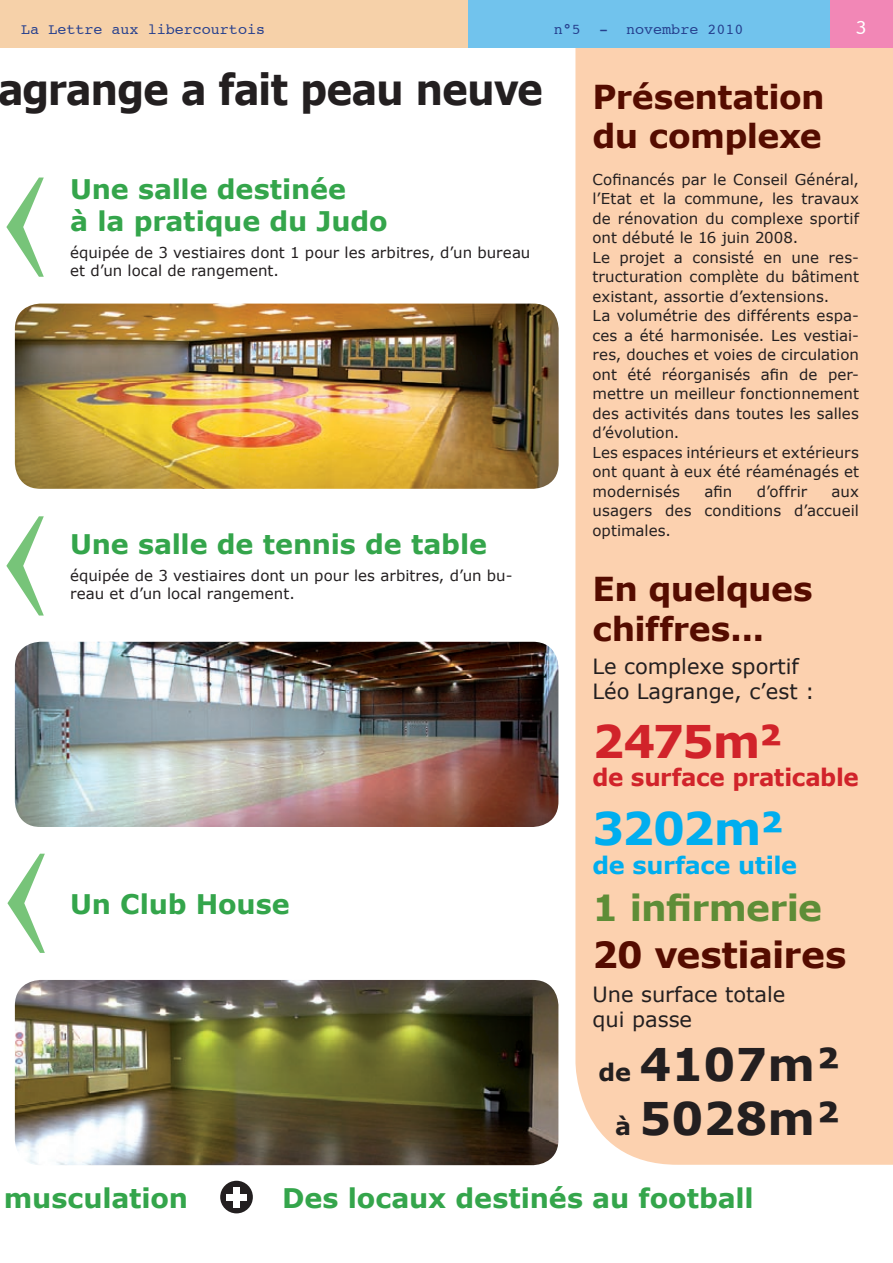
<style>
.page{position:relative;width:893px;height:1263px;background:#fff}
.page>*{position:absolute;margin:0;border:0;box-sizing:border-box;transform-origin:0 0}
.t1{font:700 45px "Verdana";color:#231f20}
.t2{font:700 45px "Verdana";letter-spacing:-.055em;color:#d1232a}
.t3{font:700 45px "Verdana";letter-spacing:-.05em;color:#00aeef}
.t4{font:700 42.9px "Verdana";letter-spacing:-.03em;color:#231f20;scale:.91 1}
.t5{font:700 36px "Verdana";letter-spacing:-.015em;color:#550c00}
.t6{font:700 36px "Verdana";letter-spacing:-.02em;color:#5e8d37}
.t7{font:700 33px/39px "Verdana";letter-spacing:-.015em;color:#550c00}
.t8{font:700 27px/32.4px "Verdana";letter-spacing:-.005em;color:#34a54b}
.t9{font:700 24px "Verdana";letter-spacing:-.015em;color:#d1232a;scale:.96 1}
.t10{font:700 24px "Verdana";letter-spacing:-.015em;color:#00aeef}
.t11{font:21px/25.2px "Verdana";color:#231f20}
.t12{font:21px "Courier 10 Pitch BT";color:#fff}
.t13{font:15px/19.5px "Verdana";letter-spacing:.005em;color:#231f20;text-align:justify}
.t14{font:15px "Courier 10 Pitch BT";color:#253f8e}
.s1{font-size:24px}
</style>
<div class="page">
<div style="left:575px;top:48px;width:318px;height:1117px;background:#fcd1af"></div>
<div style="left:0;top:0;width:471px;height:48px;background:#f6d1a9"></div>
<div style="left:468px;top:0;width:364px;height:48px;background:#71c3ed"></div>
<div style="left:830px;top:0;width:63px;height:48px;background:#f287b6"></div>
<div style="left:220px;top:1181px;width:33px;height:32px;background:#231f20;border-radius:50%"></div>
<div style="left:233px;top:1186px;width:7px;height:21px;background:#fff"></div>
<div style="left:226px;top:1194px;width:21px;height:6px;background:#fff"></div>
<img style="left:15px;top:980px;width:543px;height:185px;border-radius:26px">
<img style="left:15px;top:642px;width:543px;height:185px;border-radius:26px">
<img style="left:15px;top:304px;width:544px;height:185px;border-radius:26px">
<svg style="left:7px;top:854px;width:38px;height:99px"></svg>
<svg style="left:6px;top:516px;width:38px;height:99px"></svg>
<svg style="left:6px;top:178px;width:38px;height:99px"></svg>
<p class="t14" style="left:21px;top:22px;width:245px">La Lettre aux libercourtois</p>
<p class="t14" style="left:554px;top:22px;width:191px">n°5 - novembre 2010</p>
<p class="t12" style="left:855px;top:16px;width:14px">3</p>
<p class="t4" style="left:-3px;top:62px;width:601px">agrange a fait peau neuve</p>
<p class="t7" style="left:592px;top:77px;width:234px">Présentation du complexe</p>
<p class="t13" style="left:592px;top:169px;width:268px">Cofinancés par le Conseil Général, l’Etat et la commune, les travaux de rénovation du complexe sportif ont débuté le 16 juin 2008.</p>
<p class="t13" style="left:592px;top:247px;width:268px">Le projet a consisté en une res&shy;tructuration complète du bâtiment existant, assortie d’extensions.</p>
<p class="t13" style="left:592px;top:306px;width:268px">La volumétrie des différents espa&shy;ces a été harmonisée. Les vestiai&shy;res, douches et voies de circulation ont été réorganisés afin de per&shy;mettre un meilleur fonctionnement des activités dans toutes les salles d’évolution.</p>
<p class="t13" style="left:592px;top:442px;width:268px">Les espaces intérieurs et extérieurs ont quant à eux été réaménagés et modernisés</p>
<p class="t8" style="left:70px;top:172px;width:319px">Une salle destinée<br>à la pratique du Judo</p>
<p class="t13" style="left:70px;top:243px;width:462px;line-height:18px">équipée de 3 vestiaires dont 1 pour les arbitres, d’un bureau et d’un local de rangement.</p>
<p class="t13" style="left:704px;top:481px;width:29px">afin</p>
<p class="t13" style="left:757px;top:481px;width:52px">d’offrir</p>
<p class="t13" style="left:592px;top:481px;width:268px;text-indent:239px">aux usagers des conditions d’accueil optimales.</p>
<p class="t7" style="left:592px;top:568px;width:222px;line-height:39.6px">En quelques chiffres...</p>
<p class="t11" style="left:592px;top:653px;width:224px">Le complexe sportif<br>Léo Lagrange, c’est :</p>
<p class="t2" style="left:592px;top:713px;width:194px">2475m²</p>
<p class="t9" style="left:592px;top:762px;width:279px">de surface praticable</p>
<p class="t3" style="left:592px;top:800px;width:195px">3202m²</p>
<p class="t10" style="left:592px;top:849px;width:206px">de surface utile</p>
<p class="t6" style="left:592px;top:885px;width:231px">1 infirmerie</p>
<p class="t5" style="left:592px;top:932px;width:255px">20 vestiaires</p>
<p class="t11" style="left:592px;top:981px;width:194px">Une surface totale qui passe</p>
<p class="t1" style="left:598px;top:1036px;width:245px"><span class="s1">de</span> 4107m²</p>
<p class="t1" style="left:615px;top:1090px;width:228px"><span class="s1">à</span> 5028m²</p>
<p class="t8" style="left:70px;top:527px;width:418px">Une salle de tennis de table</p>
<p class="t13" style="left:70px;top:565px;width:444px;line-height:18px">équipée de 3 vestiaires dont un pour les arbitres, d’un bu&shy;reau et d’un local rangement.</p>
<p class="t8" style="left:70px;top:887px;width:221px">Un Club House</p>
<p class="t8" style="left:4px;top:1180px;width:186px">musculation</p>
<p class="t8" style="left:282px;top:1181px;width:473px">Des locaux destinés au football</p>
</div>
